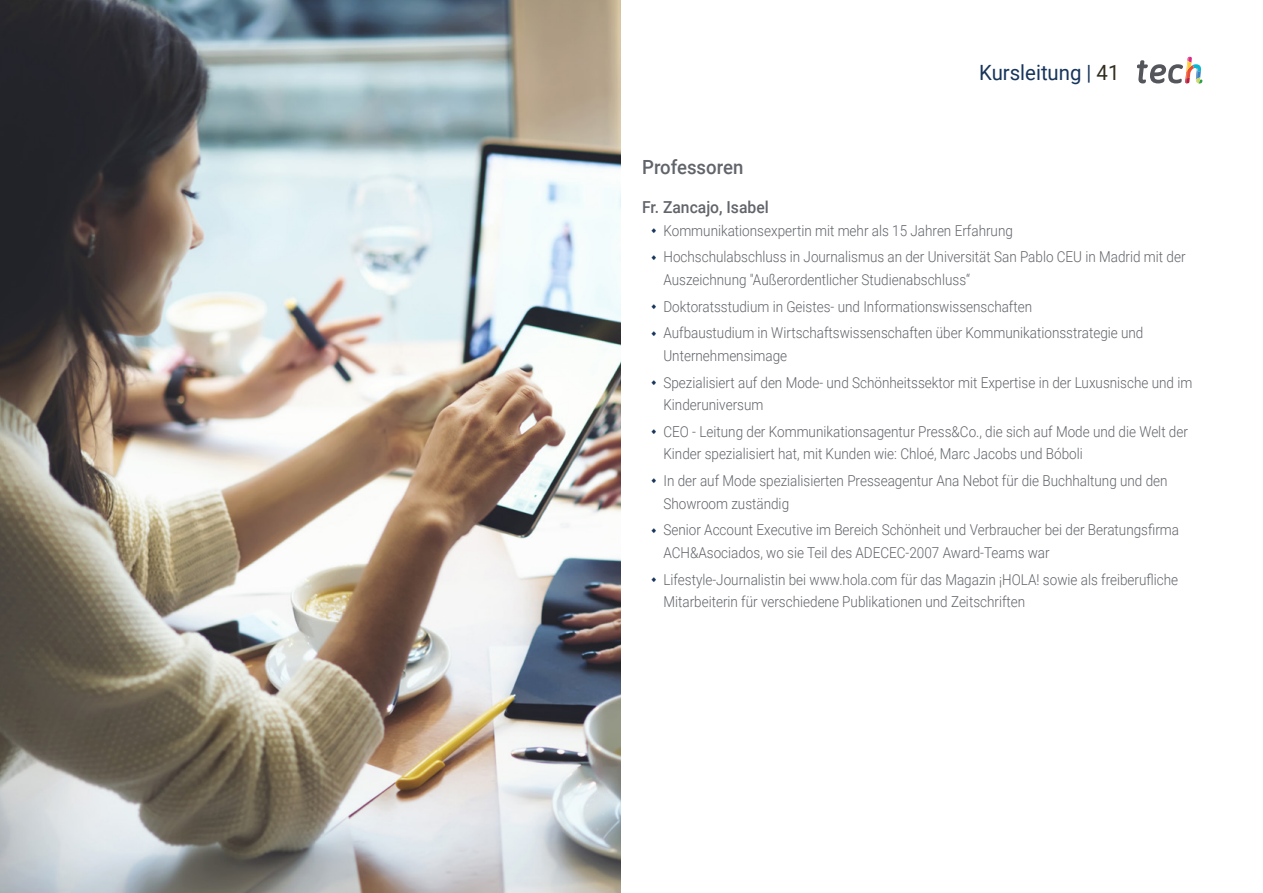
<style>
.page{position:relative;width:1263px;height:893px;background:#fff}
.page>*{position:absolute;margin:0;border:0;box-sizing:border-box;transform-origin:0 0}
.t1{font:21px "Roboto";color:#17355b}
.t2{font:500 19.5px "Roboto";color:#61646a;scale:.95 1}
.t3{font:500 16.5px "Roboto";color:#61646a;scale:.95 1}
.t4{font:300 15px/26.7px "Roboto";color:#61646a;scale:.9 1}
.s1{color:#312e20}
</style>
<div class="page">
<img style="left:0;top:0;width:621px;height:893px">
<svg style="left:1137px;top:57px;width:65px;height:27px"></svg>
<h1 class="t1" style="left:979px;top:57px;width:142px">Kursleitung | <span class="s1">41</span></h1>
<h2 class="t2" style="left:642px;top:154px;width:108px">Professoren</h2>
<p class="t3" style="left:642px;top:196px;width:135px">Fr. Zancajo, Isabel</p>
<p class="t4" style="left:663px;top:216px;width:582px">Kommunikationsexpertin mit mehr als 15 Jahren Erfahrung<br>Hochschulabschluss in Journalismus an der Universität San Pablo CEU in Madrid mit der</p>
<p class="t4" style="left:663px;top:266px;width:535px">Auszeichnung "Außerordentlicher Studienabschluss“<br>Doktoratsstudium in Geistes- und Informationswissenschaften<br>Aufbaustudium in Wirtschaftswissenschaften über Kommunikationsstrategie und</p>
<p class="t4" style="left:663px;top:342px;width:589px">Unternehmensimage<br>Spezialisiert auf den Mode- und Schönheitssektor mit Expertise in der Luxusnische und im</p>
<p class="t4" style="left:663px;top:391px;width:584px">Kinderuniversum<br>CEO - Leitung der Kommunikationsagentur Press&amp;Co., die sich auf Mode und die Welt der</p>
<p class="t4" style="left:663px;top:440px;width:562px">Kinder spezialisiert hat, mit Kunden wie: Chloé, Marc Jacobs und Bóboli<br>In der auf Mode spezialisierten Presseagentur Ana Nebot für die Buchhaltung und den</p>
<p class="t4" style="left:663px;top:489px;width:574px">Showroom zuständig<br>Senior Account Executive im Bereich Schönheit und Verbraucher bei der Beratungsfirma</p>
<p class="t4" style="left:663px;top:539px;width:573px">ACH&amp;Asociados, wo sie Teil des ADECEC-2007 Award-Teams war<br>Lifestyle-Journalistin bei www.hola.com für das Magazin ¡HOLA! sowie als freiberufliche</p>
<p class="t4" style="left:663px;top:588px;width:404px">Mitarbeiterin für verschiedene Publikationen und Zeitschriften</p>
</div>
